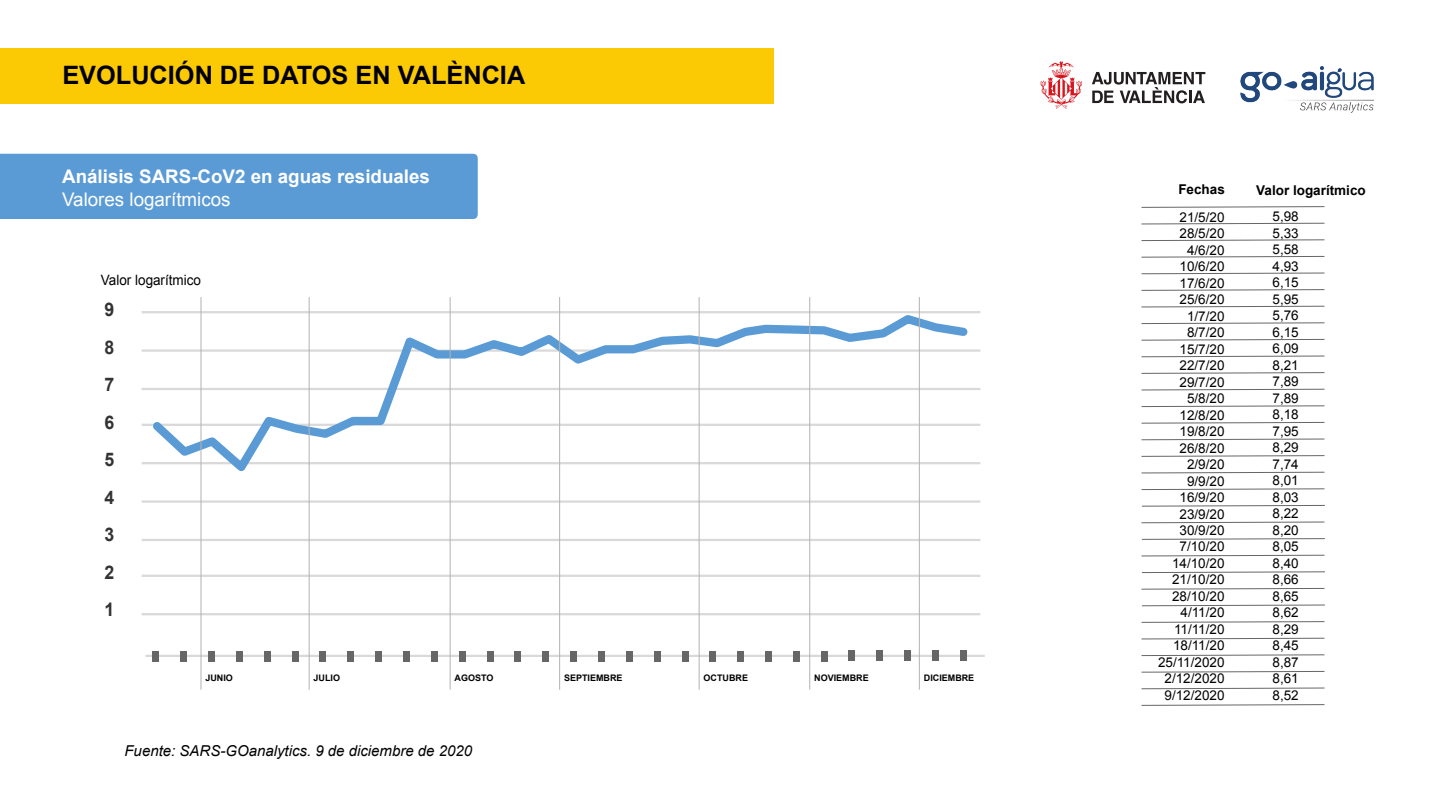
<style>
.page{position:relative;width:1440px;height:810px;background:#fff}
.page>*{position:absolute;margin:0;border:0;box-sizing:border-box;transform-origin:0 0}
.t1{font:700 25.35px "Arial";color:#000}
.t2{font:700 18.75px "Arial";color:#fff}
.t3{font:18.75px "Arial";color:#fff}
.t4{font:700 18.75px/37.5px "Arial";color:#333;text-align:justify;scale:.95 1}
.t5{font:italic 15px "Arial";color:#000}
.t6{font:14.25px "Arial";color:#000;scale:.95 1}
.t7{font:13.5px/16.5px "Arial";color:#000;text-align:right}
.t8{font:700 13.5px "Arial";color:#000}
.t9{font:700 9px "Arial";color:#000}
</style>
<div class="page">
<div style="left:0;top:154px;width:478px;height:65px;background:#5b9bd5"></div>
<div style="left:0;top:48px;width:774px;height:55px;background:#fbca05"></div>
<img style="left:1240px;top:66px;width:133px;height:46px">
<svg style="left:1041px;top:61px;width:41px;height:48px"></svg>
<svg style="left:1092px;top:72px;width:113px;height:31px"></svg>
<svg style="left:1141px;top:405px;width:184px;height:2px"></svg>
<svg style="left:1141px;top:239px;width:184px;height:2px"></svg>
<svg style="left:1141px;top:256px;width:184px;height:2px"></svg>
<svg style="left:1141px;top:272px;width:184px;height:3px"></svg>
<svg style="left:1141px;top:289px;width:184px;height:2px"></svg>
<svg style="left:1141px;top:305px;width:184px;height:3px"></svg>
<svg style="left:1141px;top:339px;width:184px;height:2px"></svg>
<svg style="left:1141px;top:355px;width:184px;height:3px"></svg>
<svg style="left:1141px;top:372px;width:184px;height:2px"></svg>
<svg style="left:1141px;top:388px;width:184px;height:3px"></svg>
<svg style="left:1141px;top:422px;width:184px;height:2px"></svg>
<svg style="left:1141px;top:438px;width:184px;height:3px"></svg>
<svg style="left:1141px;top:322px;width:184px;height:2px"></svg>
<svg style="left:1141px;top:455px;width:184px;height:2px"></svg>
<svg style="left:1141px;top:471px;width:184px;height:3px"></svg>
<svg style="left:1141px;top:488px;width:184px;height:2px"></svg>
<svg style="left:1141px;top:654px;width:184px;height:2px"></svg>
<svg style="left:1141px;top:588px;width:184px;height:2px"></svg>
<svg style="left:1141px;top:222px;width:184px;height:3px"></svg>
<svg style="left:1141px;top:521px;width:184px;height:3px"></svg>
<svg style="left:1141px;top:206px;width:184px;height:2px"></svg>
<svg style="left:1141px;top:671px;width:184px;height:2px"></svg>
<svg style="left:1141px;top:687px;width:184px;height:3px"></svg>
<svg style="left:1141px;top:554px;width:184px;height:3px"></svg>
<svg style="left:1141px;top:621px;width:184px;height:2px"></svg>
<svg style="left:1141px;top:704px;width:184px;height:2px"></svg>
<hr style="left:146px;top:655px;width:839px;height:2px;background:#d9d9d9">
<hr style="left:142px;top:613px;width:838px;height:2px;background:#d9d9d9">
<hr style="left:142px;top:575px;width:838px;height:2px;background:#d9d9d9">
<hr style="left:142px;top:539px;width:838px;height:2px;background:#d9d9d9">
<hr style="left:142px;top:500px;width:838px;height:3px;background:#d9d9d9">
<hr style="left:142px;top:462px;width:838px;height:2px;background:#d9d9d9">
<hr style="left:142px;top:424px;width:838px;height:2px;background:#d9d9d9">
<hr style="left:142px;top:388px;width:838px;height:2px;background:#d9d9d9">
<hr style="left:142px;top:311px;width:838px;height:2px;background:#d9d9d9">
<svg style="left:145px;top:310px;width:828px;height:170px"></svg>
<div style="left:152px;top:651px;width:7px;height:10px;background:#666"></div>
<div style="left:180px;top:651px;width:7px;height:10px;background:#666"></div>
<div style="left:264px;top:651px;width:7px;height:10px;background:#666"></div>
<div style="left:292px;top:651px;width:6px;height:10px;background:#666"></div>
<div style="left:375px;top:651px;width:7px;height:10px;background:#666"></div>
<div style="left:626px;top:651px;width:7px;height:10px;background:#666"></div>
<div style="left:515px;top:651px;width:6px;height:10px;background:#666"></div>
<div style="left:459px;top:651px;width:7px;height:10px;background:#666"></div>
<div style="left:570px;top:651px;width:7px;height:10px;background:#666"></div>
<div style="left:431px;top:651px;width:7px;height:10px;background:#666"></div>
<div style="left:598px;top:651px;width:7px;height:10px;background:#666"></div>
<div style="left:542px;top:651px;width:7px;height:10px;background:#666"></div>
<div style="left:487px;top:651px;width:6px;height:10px;background:#666"></div>
<div style="left:208px;top:651px;width:7px;height:10px;background:#666"></div>
<div style="left:236px;top:651px;width:7px;height:10px;background:#666"></div>
<div style="left:347px;top:651px;width:7px;height:10px;background:#666"></div>
<div style="left:320px;top:651px;width:6px;height:10px;background:#666"></div>
<div style="left:403px;top:651px;width:7px;height:10px;background:#666"></div>
<div style="left:654px;top:651px;width:7px;height:10px;background:#666"></div>
<div style="left:682px;top:651px;width:6px;height:10px;background:#666"></div>
<div style="left:710px;top:651px;width:6px;height:10px;background:#666"></div>
<div style="left:737px;top:651px;width:7px;height:10px;background:#666"></div>
<div style="left:765px;top:651px;width:7px;height:10px;background:#666"></div>
<div style="left:793px;top:651px;width:7px;height:10px;background:#666"></div>
<div style="left:821px;top:651px;width:7px;height:10px;background:#666"></div>
<div style="left:849px;top:650px;width:6px;height:11px;background:#666"></div>
<svg style="left:1141px;top:505px;width:184px;height:2px"></svg>
<svg style="left:1141px;top:538px;width:184px;height:2px"></svg>
<svg style="left:1141px;top:571px;width:184px;height:2px"></svg>
<svg style="left:1141px;top:604px;width:184px;height:3px"></svg>
<svg style="left:1141px;top:637px;width:184px;height:3px"></svg>
<div style="left:876px;top:651px;width:7px;height:10px;background:#666"></div>
<div style="left:904px;top:651px;width:7px;height:10px;background:#666"></div>
<div style="left:932px;top:651px;width:7px;height:10px;background:#666"></div>
<div style="left:960px;top:651px;width:7px;height:10px;background:#666"></div>
<hr style="left:201px;top:297px;width:1px;height:393px;background:#b2b2b2">
<hr style="left:309px;top:297px;width:1px;height:393px;background:#b2b2b2">
<hr style="left:450px;top:297px;width:1px;height:393px;background:#b2b2b2">
<hr style="left:559px;top:297px;width:1px;height:393px;background:#b2b2b2">
<hr style="left:699px;top:297px;width:1px;height:393px;background:#b2b2b2">
<hr style="left:810px;top:297px;width:1px;height:393px;background:#b2b2b2">
<hr style="left:919px;top:297px;width:1px;height:393px;background:#b2b2b2">
<h1 class="t1" style="left:62px;top:58px;width:464px">EVOLUCIÓN DE DATOS EN VALÈNCIA</h1>
<h2 class="t2" style="left:62px;top:164px;width:369px">Análisis SARS-CoV2 en aguas residuales</h2>
<h2 class="t3" style="left:62px;top:187px;width:170px">Valores logarítmicos</h2>
<p class="t6" style="left:101px;top:271px;width:107px">Valor logarítmico</p>
<h2 class="t4" style="left:104px;top:292px;width:12px">9<br>8<br>7<br>6<br>5<br>4<br>3<br>2<br>1</h2>
<p class="t9" style="left:205px;top:672px;width:29px">JUNIO</p>
<p class="t9" style="left:314px;top:672px;width:28px">JULIO</p>
<p class="t9" style="left:455px;top:672px;width:40px">AGOSTO</p>
<p class="t9" style="left:564px;top:672px;width:60px">SEPTIEMBRE</p>
<p class="t9" style="left:704px;top:672px;width:46px">OCTUBRE</p>
<p class="t9" style="left:814px;top:672px;width:56px">NOVIEMBRE</p>
<p class="t9" style="left:924px;top:672px;width:52px">DICIEMBRE</p>
<p class="t5" style="left:124px;top:741px;width:349px">Fuente: SARS-GOanalytics. 9 de diciembre de 2020</p>
<p class="t8" style="left:1178px;top:181px;width:48px">Fechas</p>
<p class="t8" style="left:1256px;top:181px;width:111px">Valor logarítmico</p>
<p class="t7" style="left:1158px;top:209px;width:68px">21/5/20<br>28/5/20<br>4/6/20<br>10/6/20<br>17/6/20<br>25/6/20<br>1/7/20<br>8/7/20<br>15/7/20<br>22/7/20<br>29/7/20<br>5/8/20<br>12/8/20<br>19/8/20<br>26/8/20<br>2/9/20<br>9/9/20<br>16/9/20<br>23/9/20<br>30/9/20<br>7/10/20<br>14/10/20<br>21/10/20<br>28/10/20<br>4/11/20<br>11/11/20<br>18/11/20<br>25/11/2020<br>2/12/2020<br>9/12/2020</p>
<p class="t7" style="left:1273px;top:209px;width:28px;text-align:justify">5,98<br>5,33<br>5,58<br>4,93<br>6,15<br>5,95<br>5,76<br>6,15<br>6,09<br>8,21<br>7,89<br>7,89<br>8,18<br>7,95<br>8,29<br>7,74<br>8,01<br>8,03<br>8,22<br>8,20<br>8,05<br>8,40<br>8,66<br>8,65<br>8,62<br>8,29<br>8,45<br>8,87<br>8,61<br>8,52</p>
</div>
